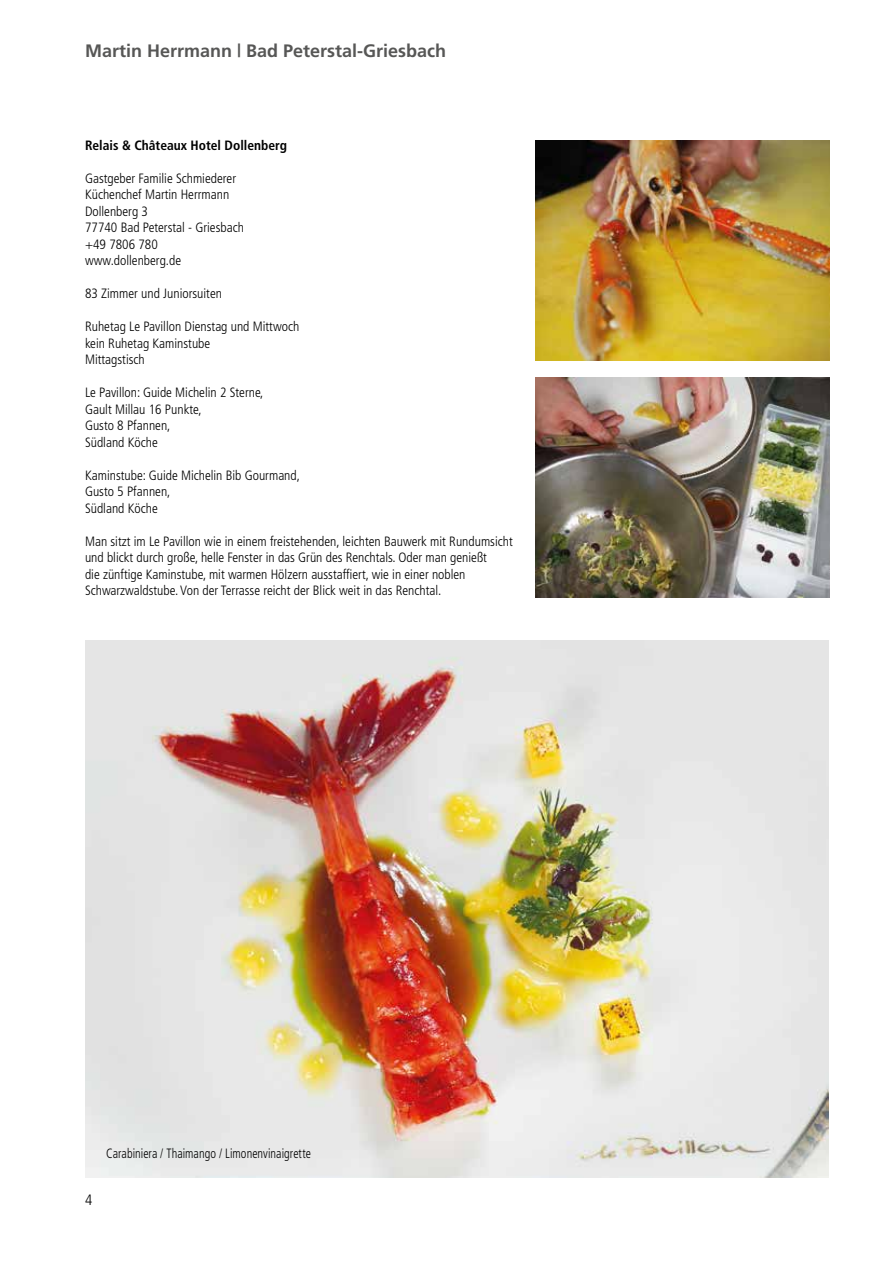
<style>
.page{position:relative;width:893px;height:1263px;background:#fff}
.page>*{position:absolute;margin:0;border:0;box-sizing:border-box;transform-origin:0 0}
.t1{font:700 18px "Frutiger";color:#575756}
.t2{font:300 condensed 15px "Frutiger";color:#000}
.t3{font:300 condensed 13.5px/16.5px "Frutiger";color:#000}
.t4{font:300 condensed 13.5px "Frutiger";color:#000;scale:.9 1}
.t5{font:700 condensed 13.5px "Frutiger";color:#000}
</style>
<div class="page">
<img style="left:85px;top:640px;width:743px;height:538px">
<img style="left:535px;top:377px;width:294px;height:220px">
<img style="left:535px;top:140px;width:294px;height:221px">
<h1 class="t1" style="left:85px;top:40px;width:363px">Martin Herrmann | Bad Peterstal-Griesbach</h1>
<p class="t5" style="left:85px;top:137px;width:203px">Relais &amp; Châteaux Hotel Dollenberg</p>
<p class="t3" style="left:85px;top:170px;width:160px">Gastgeber Familie Schmiederer<br>Küchenchef Martin Herrmann<br>Dollenberg 3<br>77740 Bad Peterstal - Griesbach +49 7806 780 www.dollenberg.de</p>
<p class="t3" style="left:85px;top:285px;width:138px">83 Zimmer und Juniorsuiten</p>
<p class="t3" style="left:85px;top:318px;width:216px">Ruhetag Le Pavillon Dienstag und Mittwoch kein Ruhetag Kaminstube<br>Mittagstisch</p>
<p class="t3" style="left:85px;top:384px;width:180px">Le Pavillon: Guide Michelin 2 Sterne,<br>Gault Millau 16 Punkte,<br>Gusto 8 Pfannen,<br>Südland Köche</p>
<p class="t3" style="left:85px;top:467px;width:217px">Kaminstube: Guide Michelin Bib Gourmand,<br>Gusto 5 Pfannen,<br>Südland Köche</p>
<p class="t3" style="left:85px;top:533px;width:429px">Man sitzt im Le Pavillon wie in einem freistehenden, leichten Bauwerk mit Rundumsicht und blickt durch große, helle Fenster in das Grün des Renchtals. Oder man genießt<br>die zünftige Kaminstube, mit warmen Hölzern ausstaffiert, wie in einer noblen Schwarzwaldstube. Von der Terrasse reicht der Blick weit in das Renchtal.</p>
<p class="t2" style="left:85px;top:1191px;width:9px">4</p>
<p class="t4" style="left:106px;top:1146px;width:229px">Carabiniera / Thaimango / Limonenvinaigrette</p>
</div>
